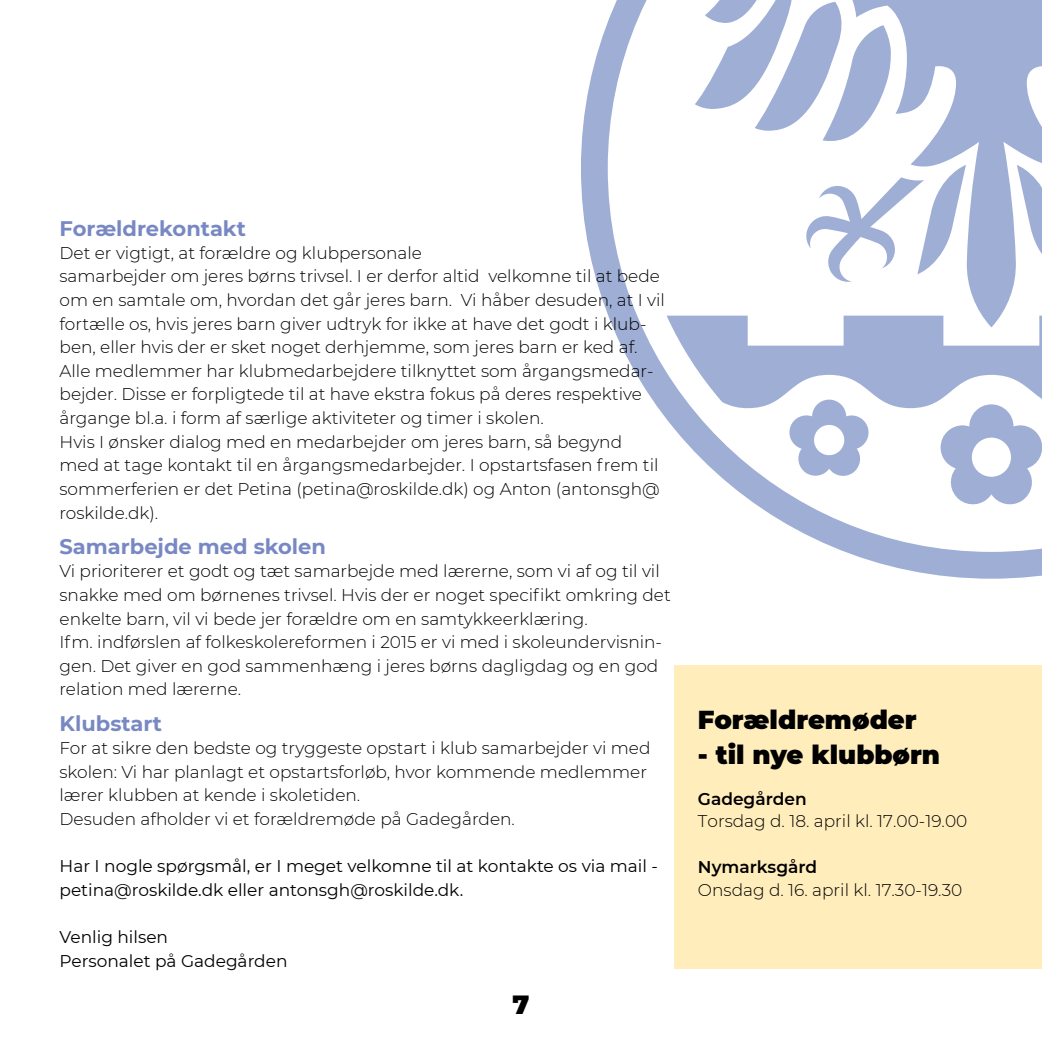
<style>
.page{position:relative;width:1042px;height:1042px;background:#fff}
.page>*{position:absolute;margin:0;border:0;box-sizing:border-box;transform-origin:0 0}
.t1{font:900 26.25px "Montserrat";color:#000}
.t2{font:900 25.9px "Montserrat";color:#000}
.t3{font:700 21px "Montserrat";color:#7888c3}
.t4{font:300 16.97px/23.6px "Montserrat";color:#000}
.t5{font:16.97px/23.6px "Montserrat";color:#000}
.t6{font:600 16.97px "Montserrat";color:#000}
</style>
<div class="page">
<svg style="left:581px;top:0;width:461px;height:579px"></svg>
<svg style="left:666px;top:316px;width:376px;height:191px"></svg>
<div style="left:674px;top:665px;width:368px;height:303px;background:#ffedbc"></div>
<p class="t3" style="left:60px;top:213px;width:188px">Forældrekontakt</p>
<p class="t4" style="left:60px;top:240px;width:607px">Det er vigtigt, at forældre og klubpersonale<br>samarbejder om jeres børns trivsel. I er derfor altid velkomne til at bede om en samtale om, hvordan det går jeres barn. Vi håber desuden, at I vil fortælle os, hvis jeres barn giver udtryk for ikke at have det godt i klub&shy;ben, eller hvis der er sket noget derhjemme, som jeres barn er ked af.<br>Alle medlemmer har klubmedarbejdere tilknyttet som årgangsmedar&shy;bejder. Disse er forpligtede til at have ekstra fokus på deres respektive årgange bl.a. i form af særlige aktiviteter og timer i skolen.<br>Hvis I ønsker dialog med en medarbejder om jeres barn, så begynd med at tage kontakt til en årgangsmedarbejder. I opstartsfasen frem til sommerferien er det Petina (petina@roskilde.dk) og Anton (antonsgh@ roskilde.dk).</p>
<p class="t3" style="left:60px;top:532px;width:268px">Samarbejde med skolen</p>
<p class="t4" style="left:60px;top:559px;width:613px">Vi prioriterer et godt og tæt samarbejde med lærerne, som vi af og til vil snakke med om børnenes trivsel. Hvis der er noget specifikt omkring det enkelte barn, vil vi bede jer forældre om en samtykkeerklæring.<br>Ifm. indførslen af folkeskolereformen i 2015 er vi med i skoleundervisnin&shy;gen. Det giver en god sammenhæng i jeres børns dagligdag og en god relation med lærerne.</p>
<p class="t3" style="left:60px;top:709px;width:104px">Klubstart</p>
<p class="t4" style="left:60px;top:735px;width:592px">For at sikre den bedste og tryggeste opstart i klub samarbejder vi med skolen: Vi har planlagt et opstartsforløb, hvor kommende medlemmer lærer klubben at kende i skoletiden.<br>Desuden afholder vi et forældremøde på Gadegården.</p>
<p class="t5" style="left:60px;top:854px;width:600px">Har I nogle spørgsmål, er I meget velkomne til at kontakte os via mail - petina@roskilde.dk eller antonsgh@roskilde.dk.</p>
<p class="t5" style="left:60px;top:924px;width:229px">Venlig hilsen<br>Personalet på Gadegården</p>
<h1 class="t1" style="left:512px;top:985px;width:18px">7</h1>
<h2 class="t2" style="left:698px;top:700px;width:220px">Forældremøder</h2>
<h2 class="t2" style="left:698px;top:735px;width:244px">- til nye klubbørn</h2>
<p class="t6" style="left:698px;top:786px;width:110px">Gadegården</p>
<p class="t4" style="left:698px;top:809px;width:271px">Torsdag d. 18. april kl. 17.00-19.00</p>
<p class="t6" style="left:698px;top:855px;width:121px">Nymarksgård</p>
<p class="t4" style="left:698px;top:877px;width:266px">Onsdag d. 16. april kl. 17.30-19.30</p>
</div>
